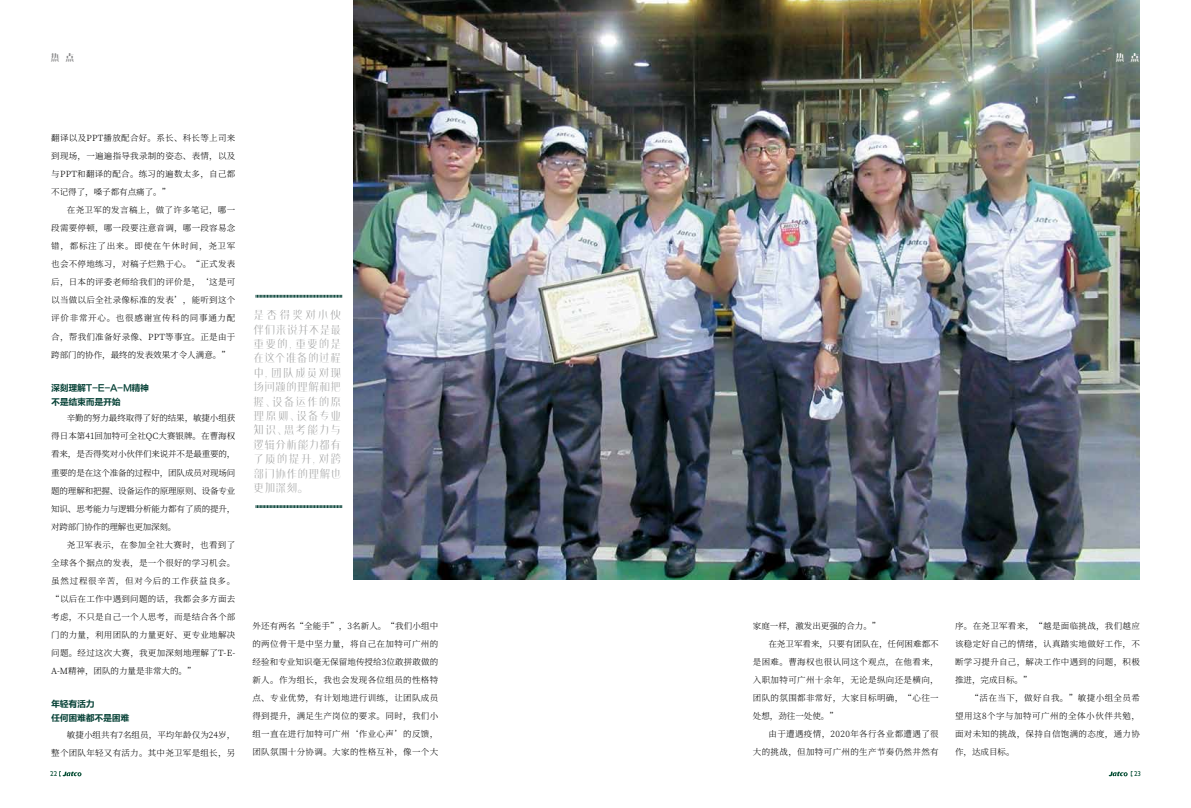
<style>
.page{position:relative;width:1191px;height:808px;background:#fff}
.page>*{position:absolute;margin:0;border:0;box-sizing:border-box;transform-origin:0 0}
.t1{font:12px/14.4px "FZPIAOTS XIAN GB1 0";letter-spacing:-.055em;color:#9fa0a0;text-align:justify}
.t2{font:10px "FZPIAOTS GB1 0";color:#868687}
.t3{font:10px "FZPIAOTS GB1 0";color:#fff}
.t4{font:9px/14px "FZLTCHJW GB1 0";letter-spacing:-.04em;color:#074237}
.t5{font:300 8.5px/18px "Source Han Serif CN";letter-spacing:.035em;color:#000;text-align:justify}
.t6{font:300 8.5px/18px "Source Han Serif CN";letter-spacing:.01em;color:#000;text-align:right}
.t7{font:300 8.5px "Source Han Serif CN";color:#000}
.t8{font:7px "Gill Sans";color:#004a30}
</style>
<div class="page">
<svg style="left:1108px;top:771px;width:24px;height:6px"></svg>
<svg style="left:59px;top:771px;width:23px;height:6px"></svg>
<img style="left:354px;top:0;width:786px;height:579px">
<svg style="left:256px;top:295px;width:86px;height:3px"></svg>
<svg style="left:256px;top:505px;width:86px;height:3px"></svg>
<p class="t2" style="left:50px;top:51px;width:26px">热点</p>
<p class="t3" style="left:1115px;top:51px;width:26px">热点</p>
<p class="t5" style="left:51px;top:129px;width:186px">翻译以及PPT播放配合好。系长、科长等上司来到现场，一遍遍指导我录制的姿态、表情，以及与PPT和翻译的配合。练习的遍数太多，自己都不记得了，嗓子都有点痛了。”</p>
<p class="t5" style="left:51px;top:201px;width:186px;text-indent:16px">在尧卫军的发言稿上，做了许多笔记，哪一段需要停顿，哪一段要注意音调，哪一段容易念错，都标注了出来。即使在午休时间，尧卫军也会不停地练习，对稿子烂熟于心。“正式发表后，日本的评委老师给我们的评价是，‘这是可以当做以后全社录像标准的发表’，能听到这个评价非常开心。也很感谢宣传科的同事通力配合，帮我们准备好录像、PPT等事宜。正是由于跨部门的协作，最终的发表效果才令人满意。”</p>
<p class="t4" style="left:51px;top:381px;width:99px">深刻理解T-E-A-M精神不是结束而是开始</p>
<p class="t5" style="left:51px;top:409px;width:185px;text-indent:16px">辛勤的努力最终取得了好的结果，敏捷小组获得日本第41回加特可全社QC大赛银牌。在曹海权看来，是否得奖对小伙伴们来说并不是最重要的，重要的是在这个准备的过程中，团队成员对现场问题的理解和把握、设备运作的原理原则、设备专业知识、思考能力与逻辑分析能力都有了质的提升，对跨部门协作的理解也更加深刻。</p>
<p class="t5" style="left:51px;top:536px;width:186px;text-indent:16px">尧卫军表示，在参加全社大赛时，也看到了全球各个据点的发表，是一个很好的学习机会。虽然过程很辛苦，但对今后的工作获益良多。“以后在工作中遇到问题的话，我都会多方面去考虑，不只是自己一个人思考，而是结合各个部门的力量，利用团队的力量更好、更专业地解决问题。经过这次大赛，我更加深刻地理解了T-E-A-M精神，团队的力量是非常大的。”</p>
<p class="t4" style="left:51px;top:697px;width:80px">年轻有活力<br>任何困难都不是困难</p>
<p class="t6" style="left:51px;top:725px;width:185px">敏捷小组共有7名组员，平均年龄仅为24岁，<br>整个团队年轻又有活力。其中尧卫军是组长，另</p>
<h1 class="t1" style="left:253px;top:308px;width:91px">是否得奖对小伙伴们来说并不是最重要的，重要的是在这个准备的过程中，团队成员对现场问题的理解和把握、设备运作的原理原则、设备专业知识、思考能力与逻辑分析能力都有了质的提升，对跨部门协作的理解也更加深刻。</h1>
<p class="t7" style="left:753px;top:621px;width:129px">家庭一样，激发出更强的合力。”</p>
<p class="t7" style="left:768px;top:639px;width:172px">在尧卫军看来，只要有团队在，任何困难都不</p>
<p class="t5" style="left:753px;top:653px;width:187px">是困难。曹海权也很认同这个观点，在他看来，</p>
<p class="t5" style="left:753px;top:671px;width:187px">入职加特可广州十余年，无论是纵向还是横向，</p>
<p class="t5" style="left:753px;top:689px;width:187px">团队的氛围都非常好，大家目标明确，“心往一</p>
<p class="t5" style="left:753px;top:707px;width:86px">处想，劲往一处使。”</p>
<p class="t5" style="left:768px;top:725px;width:172px">由于遭遇疫情，2020年各行各业都遭遇了很</p>
<p class="t5" style="left:753px;top:743px;width:187px">大的挑战，但加特可广州的生产节奏仍然井然有</p>
<p class="t5" style="left:252px;top:617px;width:187px">外还有两名“全能手”，3名新人。“我们小组中的两位骨干是中坚力量，将自己在加特可广州的经验和专业知识毫无保留地传授给3位敢拼敢做的新人。作为组长，我也会发现各位组员的性格特点、专业优势，有计划地进行训练，让团队成员得到提升，满足生产岗位的要求。同时，我们小组一直在进行加特可广州‘作业心声’的反馈，团队氛围十分协调。大家的性格互补，像一个大</p>
<p class="t5" style="left:955px;top:617px;width:186px">序。在尧卫军看来，“越是面临挑战，我们越应该稳定好自己的情绪，认真踏实地做好工作，不断学习提升自己，解决工作中遇到的问题，积极推进，完成目标。”</p>
<p class="t5" style="left:955px;top:689px;width:186px;text-indent:16px">“活在当下，做好自我。”敏捷小组全员希望用这8个字与加特可广州的全体小伙伴共勉，面对未知的挑战，保持自信饱满的态度，通力协作，达成目标。</p>
<p class="t8" style="left:50px;top:770px;width:9px">22</p>
<p class="t8" style="left:1134px;top:770px;width:8px">23</p>
</div>
